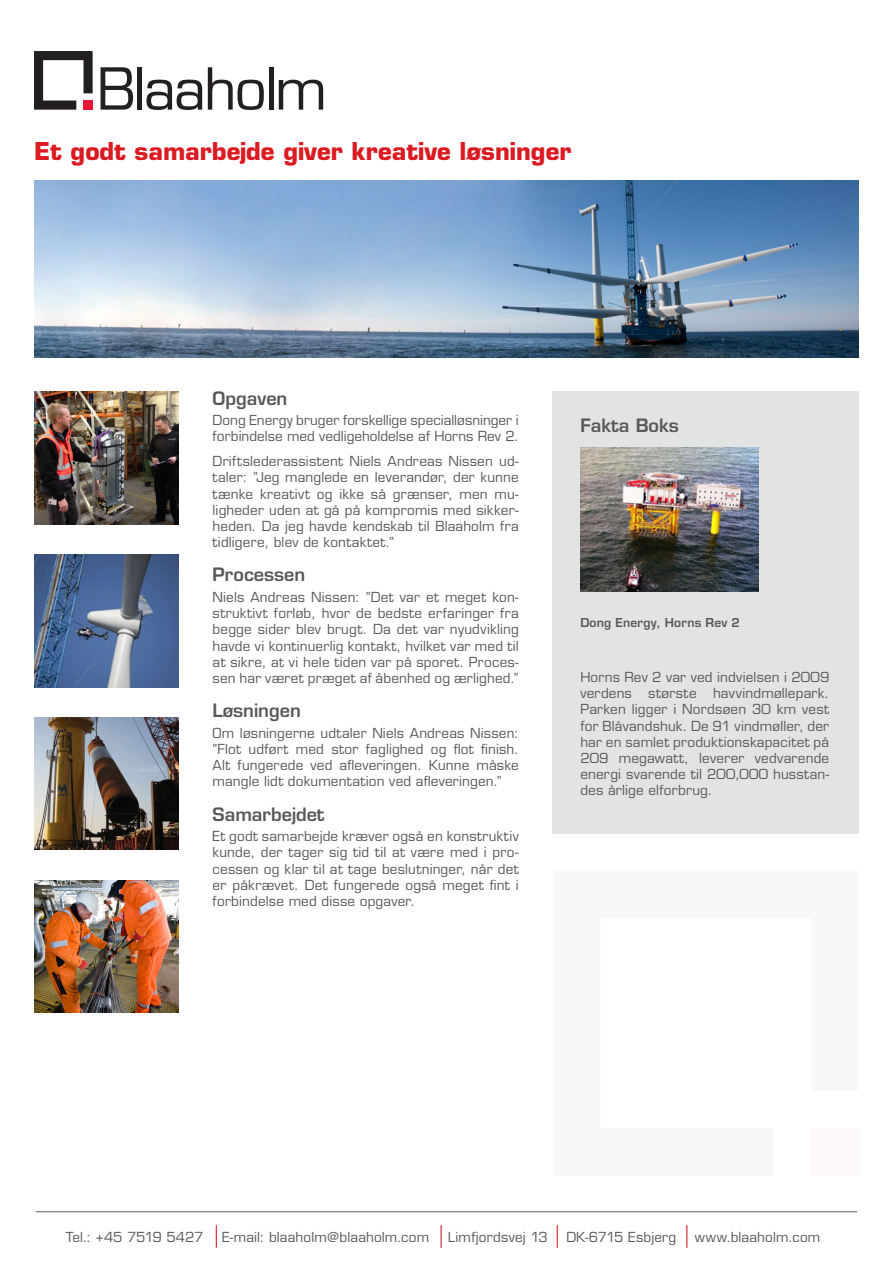
<style>
.page{position:relative;width:893px;height:1263px;background:#fff}
.page>*{position:absolute;margin:0;border:0;box-sizing:border-box;transform-origin:0 0}
.t1{font:700 24px "Eurostile LT Std";color:#db1a21}
.t2{font:600 18px "Eurostile LT Std";color:#57585a}
.t3{font:13.5px/16.2px "Eurostile LT Std";letter-spacing:.01em;color:#57585a;text-align:justify}
.t4{font:13.5px "Eurostile LT Std";letter-spacing:-.025em;color:#57585a}
.t5{font:600 12px "Eurostile LT Std";letter-spacing:.015em;color:#57585a}
</style>
<div class="page">
<svg style="left:34px;top:51px;width:59px;height:59px"></svg>
<svg style="left:101px;top:67px;width:32px;height:43px"></svg>
<div style="left:137px;top:67px;width:5px;height:43px;background:#231f20"></div>
<svg style="left:146px;top:80px;width:56px;height:30px"></svg>
<svg style="left:208px;top:67px;width:56px;height:43px"></svg>
<hr style="left:269px;top:67px;width:4px;height:43px;background:#231f20">
<svg style="left:279px;top:80px;width:44px;height:30px"></svg>
<img style="left:34px;top:181px;width:825px;height:176px">
<img style="left:34px;top:391px;width:145px;height:133px">
<img style="left:34px;top:554px;width:145px;height:133px">
<img style="left:34px;top:717px;width:145px;height:133px">
<img style="left:34px;top:880px;width:145px;height:133px">
<div style="left:553px;top:391px;width:306px;height:443px;background:#e2e3e3"></div>
<img style="left:580px;top:448px;width:179px;height:143px">
<hr style="left:36px;top:1211px;width:821px;height:1px;background:#717275">
<svg style="left:557px;top:1225px;width:1px;height:22px"></svg>
<svg style="left:441px;top:1225px;width:1px;height:22px"></svg>
<svg style="left:216px;top:1225px;width:1px;height:22px"></svg>
<svg style="left:686px;top:1225px;width:1px;height:22px"></svg>
<h1 class="t1" style="left:34px;top:136px;width:539px">Et godt samarbejde giver kreative løsninger</h1>
<h2 class="t2" style="left:213px;top:387px;width:76px">Opgaven</h2>
<p class="t3" style="left:213px;top:412px;width:308px">Dong Energy bruger forskellige specialløsninger i forbindelse med vedligeholdelse af Horns Rev 2.</p>
<p class="t3" style="left:213px;top:453px;width:308px">Driftslederassistent Niels Andreas Nissen ud&shy;taler: ”Jeg manglede en leverandør, der kunne tænke kreativt og ikke så grænser, men mu&shy;ligheder uden at gå på kompromis med sikker&shy;heden. Da jeg havde kendskab til Blaaholm fra tidligere, blev de kontaktet.”</p>
<h2 class="t2" style="left:213px;top:564px;width:94px">Processen</h2>
<p class="t3" style="left:213px;top:589px;width:308px">Niels Andreas Nissen: ”Det var et meget kon&shy;struktivt forløb, hvor de bedste erfaringer fra begge sider blev brugt. Da det var nyudvikling havde vi kontinuerlig kontakt, hvilket var med til at sikre, at vi hele tiden var på sporet. Proces&shy;sen har været præget af åbenhed og ærlighed.”</p>
<h2 class="t2" style="left:213px;top:699px;width:90px">Løsningen</h2>
<p class="t3" style="left:213px;top:725px;width:308px">Om løsningerne udtaler Niels Andreas Nissen: ”Flot udført med stor faglighed og flot finish.<br>Alt fungerede ved afleveringen. Kunne måske mangle lidt dokumentation ved afleveringen.”</p>
<h2 class="t2" style="left:213px;top:803px;width:114px">Samarbejdet</h2>
<p class="t3" style="left:213px;top:828px;width:308px">Et godt samarbejde kræver også en konstruktiv kunde, der tager sig tid til at være med i pro&shy;cessen og klar til at tage beslutninger, når det er påkrævet. Det fungerede også meget fint i forbindelse med disse opgaver.</p>
<h2 class="t2" style="left:580px;top:414px;width:100px">Fakta Boks</h2>
<p class="t5" style="left:580px;top:615px;width:161px">Dong Energy, Horns Rev 2</p>
<p class="t3" style="left:580px;top:669px;width:250px">Horns Rev 2 var ved indvielsen i 2009 verdens største havvindmøllepark.<br>Parken ligger i Nordsøen 30 km vest for Blåvandshuk. De 91 vindmøller, der har en samlet produktionskapacitet på 209 megawatt, leverer vedvarende energi svarende til 200,000 husstan&shy;des årlige elforbrug.</p>
<p class="t4" style="left:66px;top:1229px;width:139px">Tel.: +45 7519 5427</p>
<p class="t3" style="left:222px;top:1229px;width:209px">E-mail: blaaholm@blaaholm.com</p>
<p class="t3" style="left:448px;top:1229px;width:101px">Limfjordsvej 13</p>
<p class="t3" style="left:566px;top:1229px;width:111px">DK-6715 Esbjerg</p>
<p class="t3" style="left:695px;top:1229px;width:127px">www.blaaholm.com</p>
</div>
